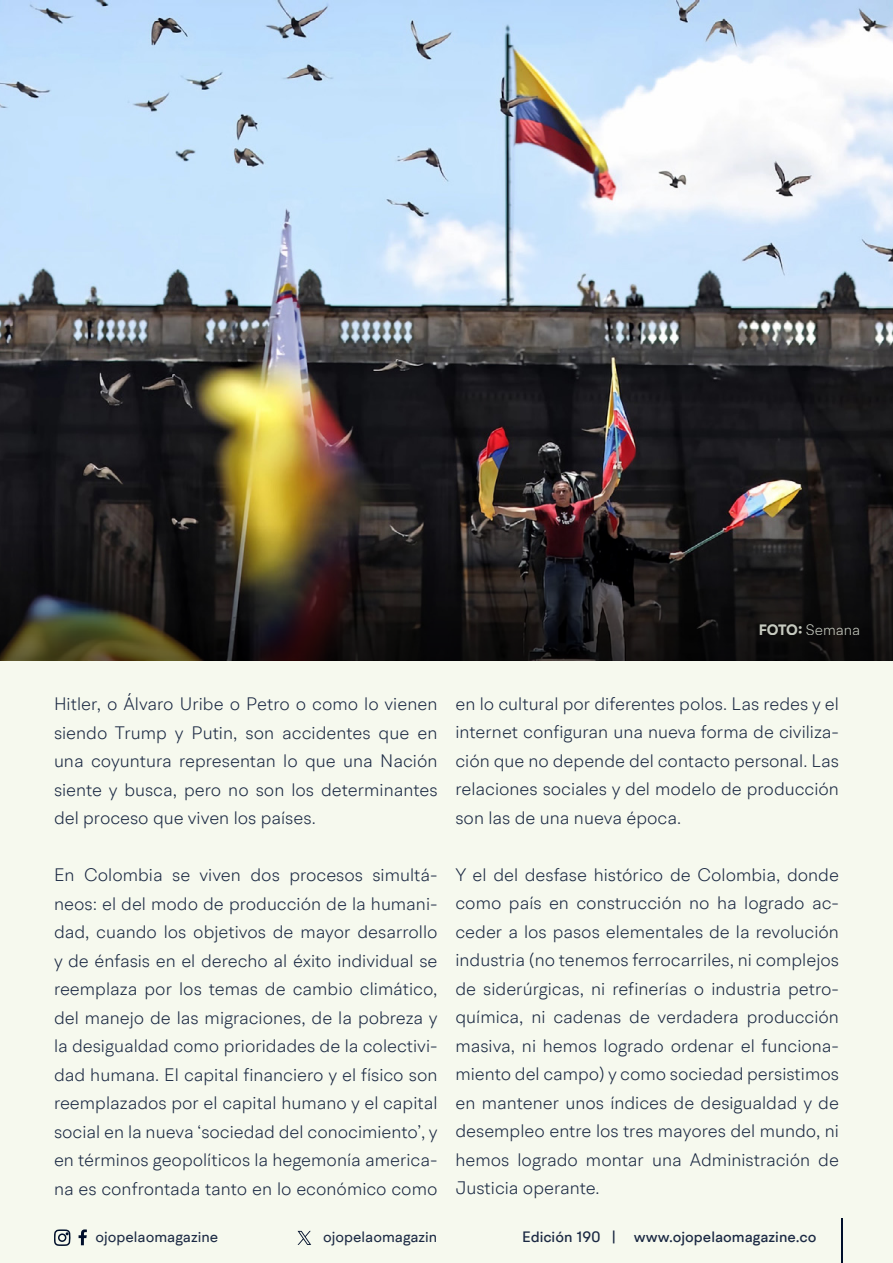
<style>
.page{position:relative;width:893px;height:1263px;background:#f6f9ee}
.page>*{position:absolute;margin:0;border:0;box-sizing:border-box;transform-origin:0 0}
.t1{font:300 18px/28.5px "BR Hendrix";color:#1b2943;text-align:justify}
.t2{font:500 15px "BR Hendrix";color:#1b2943}
.t3{font:15px "BR Hendrix";color:#1b2943}
.t4{font:300 15px "BR Hendrix";color:#f5faed}
.s1{font-weight:700}
</style>
<div class="page">
<svg style="left:79px;top:1229px;width:8px;height:16px"></svg>
<svg style="left:54px;top:1229px;width:17px;height:17px"></svg>
<hr style="left:841px;top:1219px;width:1px;height:44px;background:#000f2b">
<svg style="left:298px;top:1231px;width:13px;height:14px"></svg>
<img style="left:0;top:0;width:893px;height:525px">
<svg style="left:0;top:525px;width:893px;height:136px;background:#211d19"></svg>
<p class="t4" style="left:758px;top:620px;width:103px"><span class="s1">FOTO:</span> Semana</p>
<p class="t1" style="left:54px;top:689px;width:385px">Hitler, o Álvaro Uribe o Petro o como lo vienen siendo Trump y Putin, son accidentes que en una coyuntura representan lo que una Nación siente y busca, pero no son los determinantes del proceso que viven los países.</p>
<p class="t1" style="left:54px;top:860px;width:385px">En Colombia se viven dos procesos simultá&shy;neos: el del modo de producción de la humani&shy;dad, cuando los objetivos de mayor desarrollo y de énfasis en el derecho al éxito individual se reemplaza por los temas de cambio climático, del manejo de las migraciones, de la pobreza y la desigualdad como prioridades de la colectivi&shy;dad humana. El capital financiero y el físico son reemplazados por el capital humano y el capital social en la nueva ‘sociedad del conocimiento’, y en términos geopolíticos la hegemonía america&shy;na es confrontada tanto en lo económico como</p>
<p class="t1" style="left:455px;top:689px;width:385px">en lo cultural por diferentes polos. Las redes y el internet configuran una nueva forma de civiliza&shy;ción que no depende del contacto personal. Las relaciones sociales y del modelo de producción son las de una nueva época.</p>
<p class="t1" style="left:455px;top:860px;width:385px">Y el del desfase histórico de Colombia, donde como país en construcción no ha logrado ac&shy;ceder a los pasos elementales de la revolución industria (no tenemos ferrocarriles, ni complejos de siderúrgicas, ni refinerías o industria petro&shy;química, ni cadenas de verdadera producción masiva, ni hemos logrado ordenar el funciona&shy;miento del campo) y como sociedad persistimos en mantener unos índices de desigualdad y de desempleo entre los tres mayores del mundo, ni hemos logrado montar una Administración de Justicia operante.</p>
<p class="t3" style="left:96px;top:1227px;width:124px">ojopelaomagazine</p>
<p class="t3" style="left:323px;top:1227px;width:116px">ojopelaomagazin</p>
<p class="t2" style="left:522px;top:1227px;width:296px">Edición 190 | www.ojopelaomagazine.co</p>
</div>
